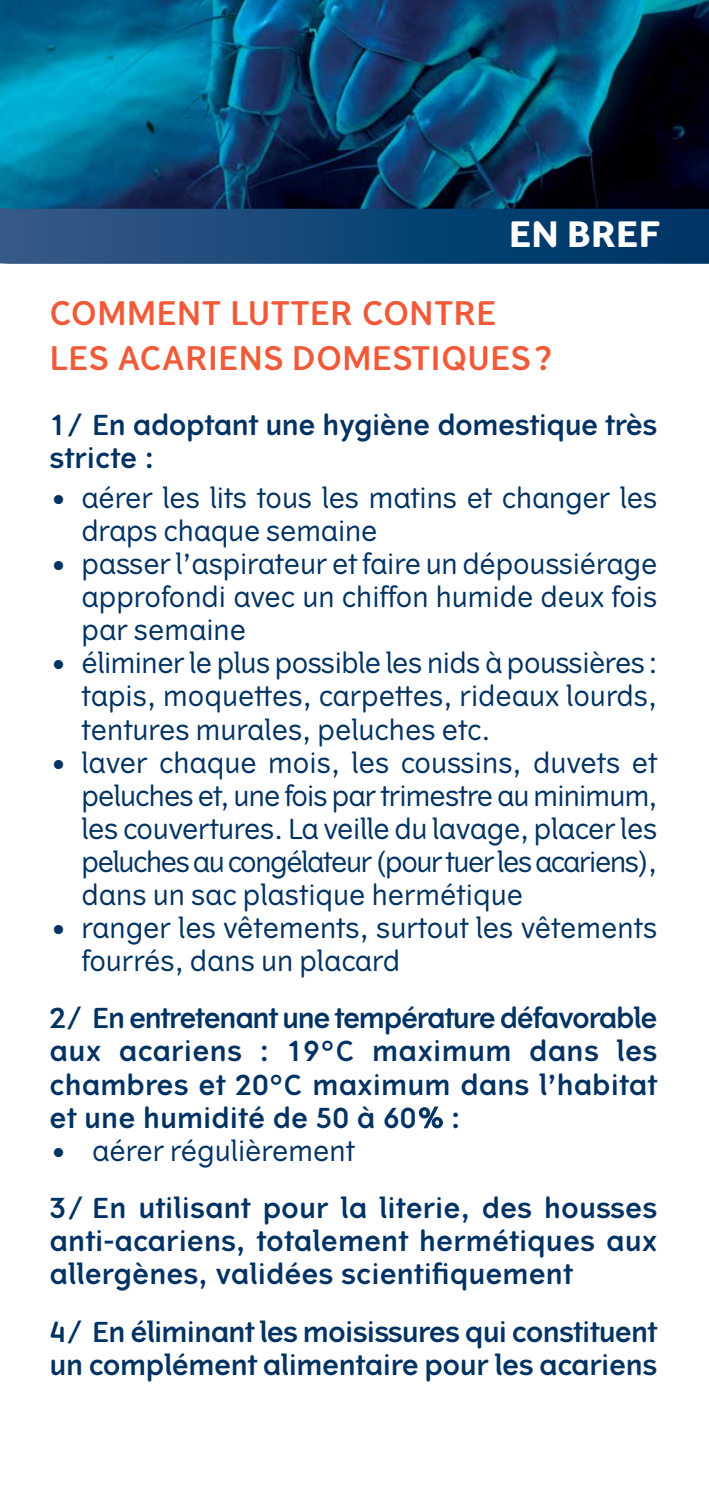
<style>
.page{position:relative;width:709px;height:1489px;background:#fff}
.page>*{position:absolute;margin:0;border:0;box-sizing:border-box;transform-origin:0 0}
.t1{font:700 35px "Vertigo";color:#fff}
.t2{font:600 32.5px/45.2px "Vertigo";color:#f15a38}
.t3{font:27.5px/33px "Vertigo";color:#003263;text-align:justify}
.t4{font:600 27.5px/33px "Vertigo";letter-spacing:-.02em;color:#003263}
</style>
<div class="page">
<svg style="left:0;top:209px;width:709px;height:55px;background:#134776"></svg>
<img style="left:0;top:0;width:709px;height:209px">
<p class="t1" style="left:508px;top:220px;width:153px">EN BREF</p>
<p class="t2" style="left:50px;top:293px;width:506px">COMMENT LUTTER CONTRE<br>LES ACARIENS DOMESTIQUES ?</p>
<p class="t4" style="left:50px;top:411px;width:609px">1/ En adoptant une hygiène domestique très stricte :</p>
<p class="t3" style="left:81px;top:484px;width:577px;text-indent:-32px">• aérer les lits tous les matins et changer les draps chaque semaine</p>
<p class="t3" style="left:81px;top:550px;width:577px;text-indent:-32px">• passer l’aspirateur et faire un dépoussiérage approfondi avec un chiffon humide deux fois par semaine</p>
<p class="t3" style="left:81px;top:649px;width:577px;text-indent:-32px">• éliminer le plus possible les nids à poussières : tapis, moquettes, carpettes, rideaux lourds, tentures murales, peluches etc.</p>
<p class="t3" style="left:81px;top:748px;width:577px;text-indent:-32px">• laver chaque mois, les coussins, duvets et peluches et, une fois par trimestre au minimum, les couvertures. La veille du lavage, placer les peluches au congélateur (pour tuer les acariens), dans un sac plastique hermétique</p>
<p class="t3" style="left:81px;top:913px;width:577px;text-indent:-32px">• ranger les vêtements, surtout les vêtements fourrés, dans un placard</p>
<p class="t4" style="left:50px;top:1004px;width:609px;text-align:justify">2/ En entretenant une température défavorable aux acariens : 19°C maximum dans les chambres et 20°C maximum dans l’habitat et une humidité de 50 à 60% :</p>
<p class="t3" style="left:50px;top:1136px;width:307px">• aérer régulièrement</p>
<p class="t4" style="left:50px;top:1194px;width:609px;text-align:justify">3/ En utilisant pour la literie, des housses anti-acariens, totalement hermétiques aux allergènes, validées scientifiquement</p>
<p class="t4" style="left:50px;top:1317px;width:609px">4/ En éliminant les moisissures qui constituent un complément alimentaire pour les acariens</p>
</div>
